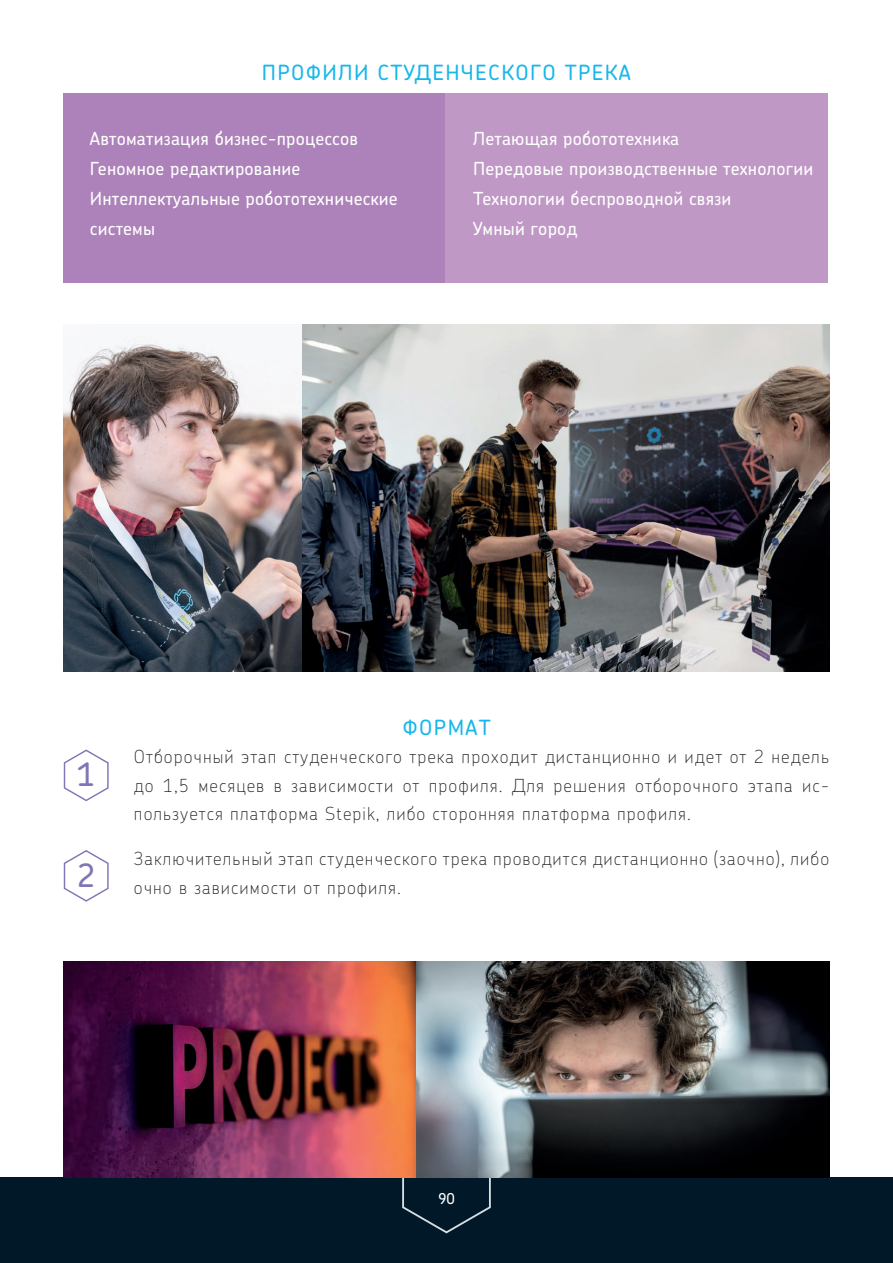
<style>
.page{position:relative;width:893px;height:1263px;background:#fff}
.page>*{position:absolute;margin:0;border:0;box-sizing:border-box;transform-origin:0 0}
.t1{font:500 32.25px "Chevin Pro";color:#8075b6}
.t2{font:500 21px "Chevin Pro";letter-spacing:.065em;color:#16b7eb}
.t3{font:100 18px/28.5px "Chevin Pro";letter-spacing:.06em;color:#231f20;text-align:justify}
.t4{font:500 18px/30px "Chevin Pro";letter-spacing:.01em;color:#fff}
.t5{font:500 15px "Chevin Pro";color:#fff}
</style>
<div class="page">
<div style="left:0;top:1178px;width:893px;height:85px;background:#011828"></div>
<svg style="left:402px;top:1178px;width:89px;height:56px"></svg>
<svg style="left:63px;top:850px;width:46px;height:52px"></svg>
<svg style="left:63px;top:749px;width:46px;height:53px"></svg>
<div style="left:63px;top:94px;width:382px;height:189px;background:#ad82ba"></div>
<div style="left:445px;top:94px;width:382px;height:189px;background:#c098c6"></div>
<img style="left:64px;top:324px;width:765px;height:348px">
<img style="left:63px;top:961px;width:766px;height:217px">
<p class="t2" style="left:262px;top:58px;width:370px">ПРОФИЛИ СТУДЕНЧЕСКОГО ТРЕКА</p>
<p class="t4" style="left:90px;top:122px;width:309px">Автоматизация бизнес-процессов<br>Геномное редактирование<br>Интеллектуальные робототехнические системы</p>
<p class="t4" style="left:473px;top:122px;width:342px">Летающая робототехника<br>Передовые производственные технологии<br>Технологии беспроводной связи<br>Умный город</p>
<p class="t2" style="left:402px;top:714px;width:90px">ФОРМАТ</p>
<p class="t3" style="left:134px;top:742px;width:697px">Отборочный этап студенческого трека проходит дистанционно и идет от 2 недель до 1,5 месяцев в зависимости от профиля. Для решения отборочного этапа ис&shy;пользуется платформа Stepik, либо сторонняя платформа профиля.</p>
<p class="t3" style="left:77px;top:844px;width:753px;text-indent:57px">Заключительный этап студенческого трека проводится дистанционно (заочно), либо<br><sup>2</sup> очно в зависимости от профиля.</p>
<h1 class="t1" style="left:77px;top:753px;width:20px">1</h1>
<p class="t5" style="left:438px;top:1188px;width:18px">90</p>
</div>
